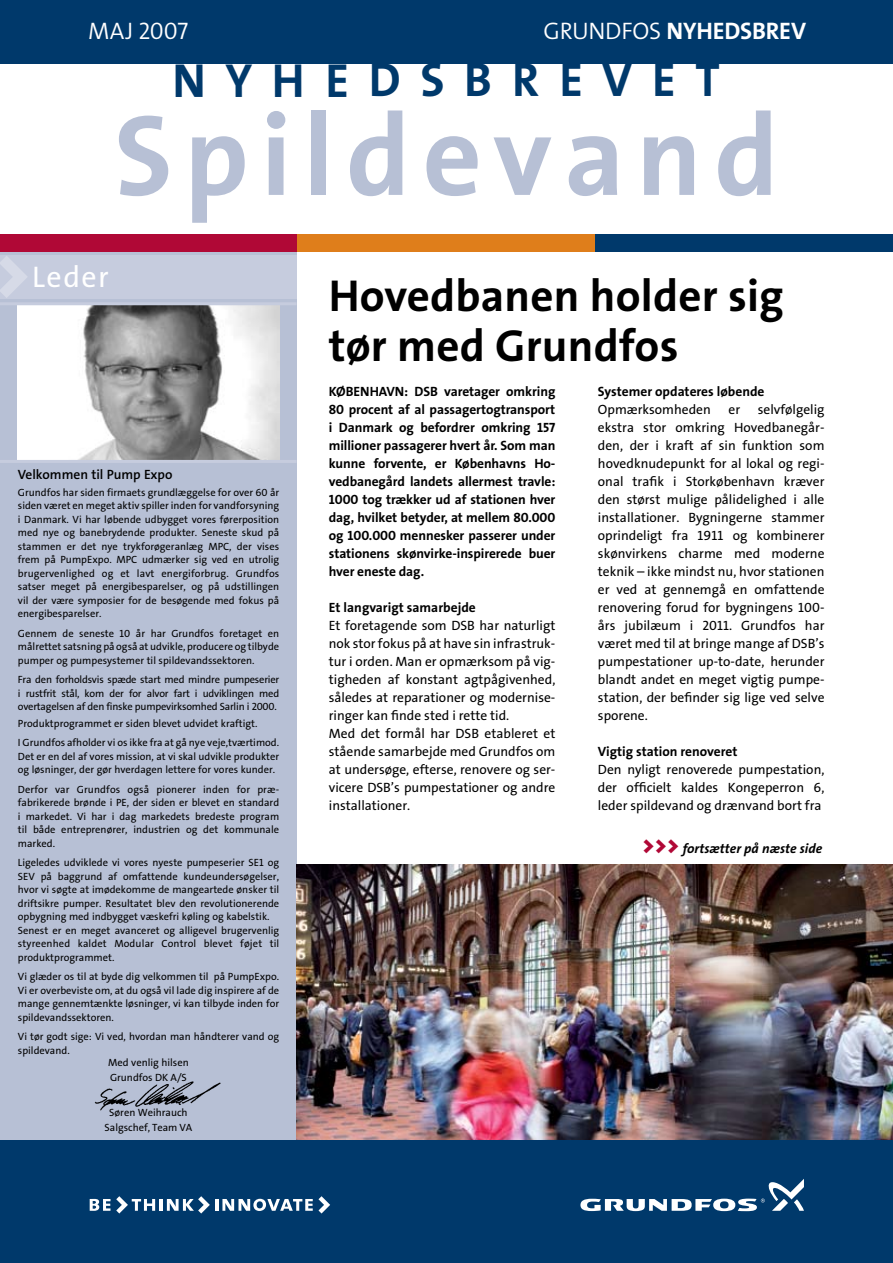
<style>
.page{position:relative;width:893px;height:1263px;background:#fff}
.page>*{position:absolute;margin:0;border:0;box-sizing:border-box;transform-origin:0 0}
.t1{font:115.65px "The Sans Grundfos 7 B";letter-spacing:.105em;color:#b7c0d5}
.t2{font:48px "The Sans Grundfos 7 B";letter-spacing:.405em;color:#00396b}
.t3{font:45px/49.5px "The Sans Grundfos 7 B";letter-spacing:.005em;color:#000}
.t4{font:30px "The Sans Grundfos 5 R";letter-spacing:.05em;color:#fff}
.t5{font:24px "The Sans Grundfos 7 B";letter-spacing:-.005em;color:#fff}
.t6{font:24px "The Sans Grundfos 4 SL";color:#fff}
.t7{font:13.5px/18px "The Sans Grundfos 5 R";color:#000;text-align:justify}
.t8{font:13.5px/18px "The Sans Grundfos 7 B";letter-spacing:-.005em;color:#000;text-align:justify}
.t9{font:italic 13.5px "The Sans Grundfos 7 B";color:#000}
.t10{font:13.5px "The Sans Grundfos 6 SB";color:#000}
.t11{font:10.5px/13.5px "The Sans Grundfos 5 R";color:#000;text-align:justify}
.s1{font-family:"The Sans Grundfos 4 SL"}
.s2{font-family:"The Sans Grundfos 9 BL";font-style:normal;font-size:22.5px;color:#b00836}
</style>
<div class="page">
<div style="left:0;top:0;width:893px;height:63px;background:#00396b"></div>
<div style="left:0;top:251px;width:297px;height:904px;background:#b7c0d5"></div>
<img style="left:17px;top:305px;width:262px;height:155px">
<div style="left:0;top:255px;width:297px;height:44px;background:#c6ccde"></div>
<svg style="left:0;top:256px;width:27px;height:42px"></svg>
<hr style="left:0;top:460px;width:297px;height:3px;background:#c6ccde">
<hr style="left:0;top:302px;width:297px;height:3px;background:#c6ccde">
<div style="left:595px;top:234px;width:298px;height:17px;background:#00396b"></div>
<div style="left:0;top:234px;width:298px;height:17px;background:#b00836"></div>
<div style="left:298px;top:234px;width:297px;height:17px;background:#df7e1b"></div>
<img style="left:94px;top:1081px;width:127px;height:30px">
<img style="left:297px;top:864px;width:596px;height:276px">
<div style="left:0;top:1140px;width:893px;height:123px;background:#00396b"></div>
<svg style="left:580px;top:1179px;width:224px;height:32px"></svg>
<svg style="left:90px;top:1199px;width:20px;height:12px"></svg>
<hr style="left:159px;top:1199px;width:4px;height:12px;background:#fff">
<svg style="left:116px;top:1196px;width:39px;height:17px"></svg>
<svg style="left:167px;top:1196px;width:163px;height:17px"></svg>
<h3 class="t5" style="left:544px;top:18px;width:264px"><span class="s1">GRUNDFOS</span> NYHEDSBREV</h3>
<h2 class="t2" style="left:173px;top:55px;width:549px">NYHEDSBREVe t</h2>
<h3 class="t6" style="left:88px;top:18px;width:102px">MAJ 2007</h3>
<h1 class="t1" style="left:114px;top:95px;width:666px">Spildevand</h1>
<h3 class="t4" style="left:32px;top:261px;width:78px">Leder</h3>
<h3 class="t3" style="left:329px;top:273px;width:456px">Hovedbanen holder sig tør med Grundfos</h3>
<p class="t10" style="left:18px;top:467px;width:156px">Velkommen til Pump Expo</p>
<p class="t11" style="left:18px;top:486px;width:263px">Grundfos har siden firmaets grundlæggelse for over 60 år siden været en meget aktiv spiller inden for vandforsyning i Danmark. Vi har løbende udbygget vores førerposition med nye og banebrydende produkter. Seneste skud på stammen er det nye trykforøgeranlæg MPC, der vises frem på PumpExpo. MPC udmærker sig ved en utrolig brugervenlighed og et lavt energiforbrug. Grundfos satser meget på energibesparelser, og på udstillingen vil der være symposier for de besøgende med fokus på energibesparelser.</p>
<p class="t11" style="left:18px;top:627px;width:263px">Gennem de seneste 10 år har Grundfos foretaget en målrettet satsning på også at udvikle, producere og tilbyde pumper og pumpesystemer til spildevandssektoren.</p>
<p class="t11" style="left:18px;top:673px;width:263px">Fra den forholdsvis spæde start med mindre pumpeserier i rustfrit stål, kom der for alvor fart i udviklingen med overtagelsen af den finske pumpevirksomhed Sarlin i 2000.</p>
<p class="t11" style="left:18px;top:714px;width:263px;line-height:19.5px">Produktprogrammet er siden blevet udvidet kraftigt.<br>I Grundfos afholder vi os ikke fra at gå nye veje,tværtimod.</p>
<p class="t11" style="left:18px;top:750px;width:263px">Det er en del af vores mission, at vi skal udvikle produkter og løsninger, der gør hverdagen lettere for vores kunder.</p>
<p class="t11" style="left:18px;top:783px;width:263px">Derfor var Grundfos også pionerer inden for præ&shy;fabrikerede brønde i PE, der siden er blevet en standard i markedet. Vi har i dag markedets bredeste program til både entreprenører, industrien og det kommunale marked.</p>
<p class="t11" style="left:18px;top:856px;width:263px;text-align:left">Ligeledes udviklede vi vores nyeste pumpeserier SE1 og SEV på baggrund af omfattende kundeundersøgelser, hvor vi søgte at imødekomme de mangeartede ønsker til driftsikre pumper. Resultatet blev den revolutionerende opbygning med indbygget væskefri køling og kabelstik.<br>Senest er en meget avanceret og alligevel brugervenlig styreenhed kaldet Modular Control blevet føjet til produktprogrammet.</p>
<p class="t11" style="left:18px;top:970px;width:263px">Vi glæder os til at byde dig velkommen til på PumpExpo.<br>Vi er overbeviste om, at du også vil lade dig inspirere af de mange gennemtænkte løsninger, vi kan tilbyde inden for spildevandssektoren.</p>
<p class="t11" style="left:18px;top:1030px;width:263px">Vi tør godt sige: Vi ved, hvordan man håndterer vand og</p>
<p class="t11" style="left:18px;top:1044px;width:53px">spildevand.</p>
<p class="t11" style="left:108px;top:1056px;width:82px">Med venlig hilsen</p>
<p class="t11" style="left:110px;top:1071px;width:78px">Grundfos DK A/S</p>
<p class="t11" style="left:105px;top:1106px;width:89px;line-height:15px;text-align:center">Søren Weihrauch<br>Salgschef, Team VA</p>
<p class="t8" style="left:329px;top:383px;width:228px">KØBENHAVN: DSB varetager omkring 80 procent af al passagertogtransport i Danmark og befordrer omkring 157 millioner passagerer hvert år. Som man kunne forvente, er Københavns Ho&shy;vedbanegård landets allermest travle:<br>1000 tog trækker ud af stationen hver dag, hvilket betyder, at mellem 80.000 og 100.000 mennesker passerer under stationens skønvirke-inspirerede buer hver eneste dag.</p>
<p class="t8" style="left:329px;top:599px;width:148px">Et langvarigt samarbejde</p>
<p class="t7" style="left:329px;top:617px;width:228px;text-align:left">Et foretagende som DSB har naturligt nok stor fokus på at have sin infrastruk&shy;tur i orden. Man er opmærksom på vig&shy;tigheden af konstant agtpågivenhed, således at reparationer og modernise&shy;ringer kan finde sted i rette tid.<br>Med det formål har DSB etableret et stående samarbejde med Grundfos om at undersøge, efterse, renovere og ser&shy;vicere DSB’s pumpestationer og andre installationer.</p>
<p class="t8" style="left:598px;top:383px;width:168px">Systemer opdateres løbende</p>
<p class="t7" style="left:598px;top:401px;width:114px">Opmærksomheden</p>
<p class="t7" style="left:728px;top:401px;width:13px">er</p>
<p class="t7" style="left:598px;top:401px;width:228px;text-indent:160px">selvfølgelig ekstra stor omkring Hovedbanegår&shy;den, der i kraft af sin funktion som hovedknudepunkt for al lokal og regi&shy;onal trafik i Storkøbenhavn kræver den størst mulige pålidelighed i alle installationer. Bygningerne stammer oprindeligt fra 1911 og kombinerer skønvirkens charme med moderne teknik – ikke mindst nu, hvor stationen er ved at gennemgå en omfattende renovering forud for bygningens 100- års jubilæum i 2011. Grundfos har været med til at bringe mange af DSB’s pumpestationer up-to-date, herunder blandt andet en meget vigtig pumpe&shy;station, der befinder sig lige ved selve sporene.</p>
<p class="t8" style="left:598px;top:743px;width:141px">Vigtig station renoveret</p>
<p class="t7" style="left:598px;top:761px;width:228px">Den nyligt renoverede pumpestation, der officielt kaldes Kongeperron 6, leder spildevand og drænvand bort fra</p>
<p class="t9" style="left:642px;top:841px;width:181px"><span class="s2">&gt;&gt;&gt;</span> fortsætter på næste side</p>
</div>
